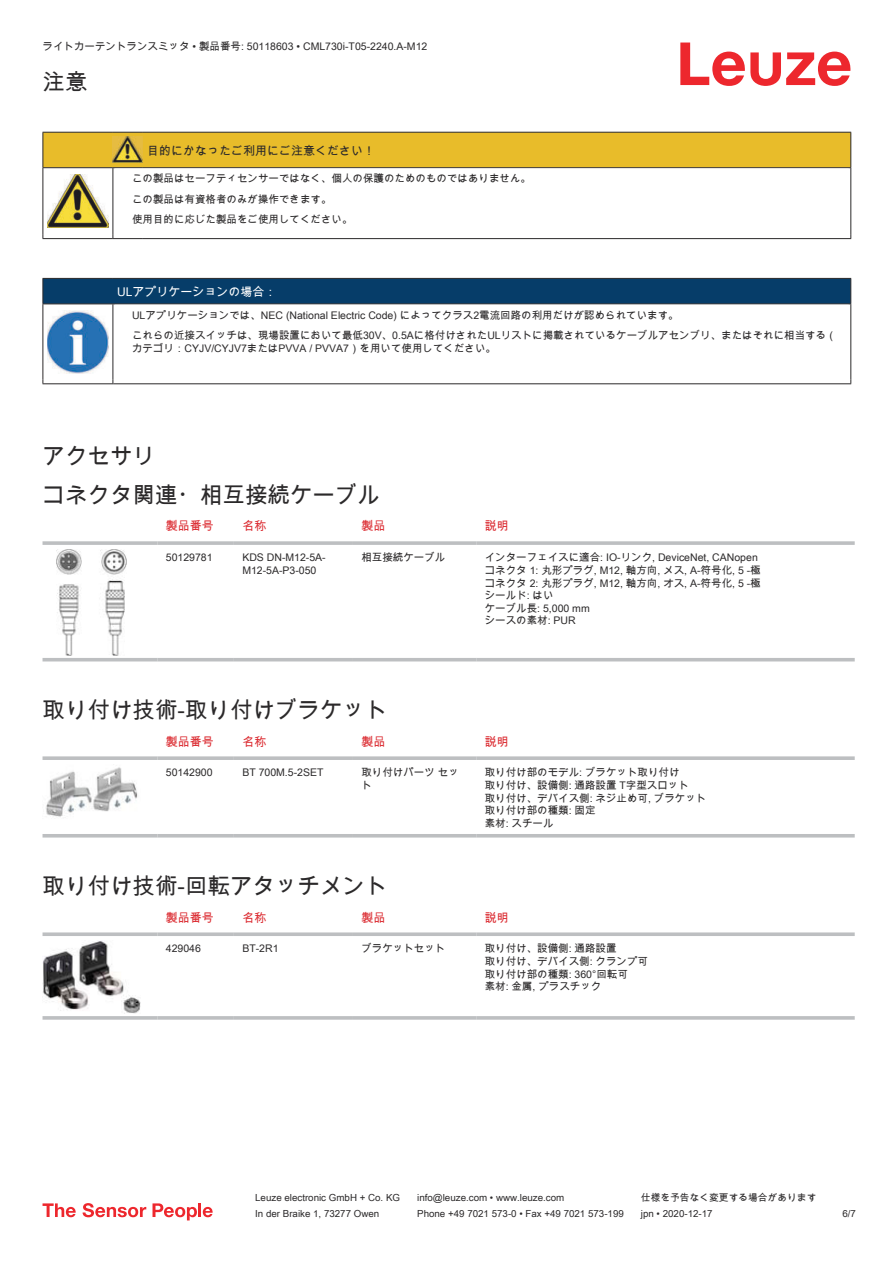
<style>
.page{position:relative;width:893px;height:1263px;background:#fff}
.page>*{position:absolute;margin:0;border:0;box-sizing:border-box;transform-origin:0 0}
.t1{font:22.5px/38.7px "Arial Unicode MS";color:#2b292a}
.t2{font:12px "Arial Unicode MS";color:#db2a30}
.t3{font:12px "Arial Unicode MS";color:#2b292a}
.t4{font:12px "Arial Unicode MS";color:#fff}
.t5{font:10.5px/12.6px "Arial Unicode MS";color:#2b292a}
.t6{font:9.75px "Arial Unicode MS";color:#2b292a}
</style>
<div class="page">
<svg style="left:680px;top:43px;width:170px;height:43px"></svg>
<svg style="left:43px;top:557px;width:812px;height:105px"></svg>
<svg style="left:43px;top:541px;width:114px;height:4px"></svg>
<svg style="left:157px;top:541px;width:77px;height:4px"></svg>
<svg style="left:234px;top:541px;width:119px;height:4px"></svg>
<svg style="left:353px;top:541px;width:123px;height:4px"></svg>
<svg style="left:476px;top:541px;width:379px;height:4px;background:#c3c5c7"></svg>
<hr style="left:43px;top:658px;width:114px;height:3px;background:#bdbfc1">
<hr style="left:157px;top:658px;width:77px;height:3px;background:#bdbfc1">
<hr style="left:234px;top:658px;width:119px;height:3px;background:#bdbfc1">
<hr style="left:353px;top:658px;width:123px;height:3px;background:#bdbfc1">
<hr style="left:476px;top:658px;width:379px;height:3px;background:#bdbfc1">
<img style="left:56px;top:549px;width:70px;height:106px">
<svg style="left:43px;top:837px;width:812px;height:1px"></svg>
<svg style="left:43px;top:756px;width:114px;height:4px"></svg>
<svg style="left:157px;top:756px;width:77px;height:4px"></svg>
<svg style="left:234px;top:756px;width:119px;height:4px"></svg>
<svg style="left:353px;top:756px;width:123px;height:4px"></svg>
<svg style="left:476px;top:756px;width:379px;height:4px;background:#c3c5c7"></svg>
<hr style="left:43px;top:834px;width:114px;height:3px;background:#bdbfc1">
<hr style="left:157px;top:834px;width:77px;height:3px;background:#bdbfc1">
<hr style="left:234px;top:834px;width:119px;height:3px;background:#bdbfc1">
<hr style="left:353px;top:834px;width:123px;height:3px;background:#bdbfc1">
<hr style="left:476px;top:834px;width:379px;height:3px;background:#bdbfc1">
<img style="left:46px;top:767px;width:92px;height:50px">
<svg style="left:43px;top:932px;width:114px;height:4px"></svg>
<svg style="left:157px;top:932px;width:77px;height:4px"></svg>
<svg style="left:234px;top:932px;width:119px;height:4px"></svg>
<svg style="left:353px;top:932px;width:123px;height:4px"></svg>
<svg style="left:476px;top:932px;width:379px;height:4px;background:#c4c6c8"></svg>
<svg style="left:43px;top:1016px;width:114px;height:4px"></svg>
<svg style="left:157px;top:1016px;width:77px;height:4px"></svg>
<svg style="left:234px;top:1016px;width:119px;height:4px"></svg>
<svg style="left:353px;top:1016px;width:123px;height:4px"></svg>
<svg style="left:476px;top:1016px;width:379px;height:4px;background:#c3c5c7"></svg>
<img style="left:43px;top:941px;width:97px;height:73px">
<svg style="left:43px;top:1203px;width:33px;height:14px"></svg>
<svg style="left:83px;top:1203px;width:63px;height:14px"></svg>
<svg style="left:153px;top:1203px;width:44px;height:17px"></svg>
<hr style="left:198px;top:1203px;width:3px;height:14px;background:#ed272d">
<svg style="left:203px;top:1207px;width:10px;height:10px"></svg>
<hr style="left:43px;top:238px;width:70px;height:1px;background:#2b292a">
<hr style="left:113px;top:238px;width:30px;height:1px;background:#2b292a">
<hr style="left:143px;top:238px;width:708px;height:1px;background:#2b292a">
<svg style="left:43px;top:132px;width:808px;height:106px"></svg>
<hr style="left:43px;top:304px;width:1px;height:75px;background:#2b292a">
<hr style="left:113px;top:304px;width:1px;height:75px;background:#2b292a">
<hr style="left:850px;top:304px;width:1px;height:75px;background:#2b292a">
<hr style="left:43px;top:383px;width:70px;height:1px;background:#2b292a">
<hr style="left:113px;top:383px;width:738px;height:1px;background:#2b292a">
<img style="left:47px;top:358px;width:58px;height:15px">
<svg style="left:43px;top:278px;width:808px;height:80px"></svg>
<p class="t5" style="left:43px;top:40px;width:386px">ライトカーテントランスミッタ • 製品番号: 50118603 • CML730i-T05-2240.A-M12</p>
<h1 class="t1" style="left:43px;top:62px;width:46px">注意</h1>
<p class="t3" style="left:147px;top:142px;width:229px">目的にかなったご利用にご注意ください！</p>
<p class="t5" style="left:132px;top:168px;width:400px;line-height:20.2px">この製品はセーフティセンサーではなく、個人の保護のためのものではありません。この製品は有資格者のみが操作できます。<br>使用目的に応じた製品をご使用してください。</p>
<p class="t4" style="left:117px;top:283px;width:161px">ULアプリケーションの場合：</p>
<p class="t5" style="left:132px;top:305px;width:706px;line-height:20.2px">ULアプリケーションでは、NEC (National Electric Code) によってクラス2電流回路の利用だけが認められています。<br>これらの近接スイッチは、現場設置において最低30V、0.5Aに格付けされたULリストに掲載されているケーブルアセンブリ、またはそれに相当する（</p>
<p class="t5" style="left:132px;top:341px;width:366px">カテゴリ：CYJV/CYJV7またはPVVA / PVVA7）を用いて使用してください。</p>
<h1 class="t1" style="left:43px;top:436px;width:339px">アクセサリ<br>コネクタ関連・相互接続ケーブル</h1>
<p class="t2" style="left:166px;top:517px;width:49px">製品番号</p>
<p class="t2" style="left:242px;top:517px;width:25px">名称</p>
<p class="t2" style="left:361px;top:517px;width:25px">製品</p>
<p class="t2" style="left:485px;top:517px;width:25px">説明</p>
<p class="t5" style="left:166px;top:551px;width:48px">50129781</p>
<p class="t5" style="left:242px;top:551px;width:85px">KDS DN-M12-5A-<br>M12-5A-P3-050</p>
<p class="t5" style="left:361px;top:551px;width:85px">相互接続ケーブル</p>
<p class="t5" style="left:485px;top:551px;width:277px">インターフェイスに適合: IO-リンク, DeviceNet, CANopenコネクタ 1: 丸形プラグ, M12, 軸方向, メス, A-符号化, 5 -極コネクタ 2: 丸形プラグ, M12, 軸方向, オス, A-符号化, 5 -極シールド: はい<br>ケーブル長: 5,000 mm<br>シースの素材: PUR</p>
<h1 class="t1" style="left:43px;top:690px;width:346px">取り付け技術-取り付けブラケット</h1>
<p class="t2" style="left:166px;top:733px;width:49px">製品番号</p>
<p class="t2" style="left:242px;top:733px;width:25px">名称</p>
<p class="t2" style="left:361px;top:733px;width:25px">製品</p>
<p class="t2" style="left:485px;top:733px;width:25px">説明</p>
<p class="t5" style="left:166px;top:766px;width:48px">50142900</p>
<p class="t5" style="left:242px;top:766px;width:83px">BT 700M.5-2SET</p>
<p class="t5" style="left:361px;top:766px;width:99px">取り付けパーツ セット</p>
<p class="t5" style="left:485px;top:766px;width:223px">取り付け部のモデル: ブラケット取り付け<br>取り付け、設備側: 通路設置 T字型スロット<br>取り付け、デバイス側: ネジ止め可, ブラケット取り付け部の種類: 固定<br>素材: スチール</p>
<h1 class="t1" style="left:43px;top:866px;width:346px">取り付け技術-回転アタッチメント</h1>
<p class="t2" style="left:166px;top:909px;width:49px">製品番号</p>
<p class="t2" style="left:242px;top:909px;width:25px">名称</p>
<p class="t2" style="left:361px;top:909px;width:25px">製品</p>
<p class="t2" style="left:485px;top:909px;width:25px">説明</p>
<p class="t5" style="left:166px;top:942px;width:37px">429046</p>
<p class="t5" style="left:242px;top:942px;width:38px">BT-2R1</p>
<p class="t5" style="left:361px;top:942px;width:85px">ブラケットセット</p>
<p class="t5" style="left:485px;top:942px;width:165px">取り付け、設備側: 通路設置<br>取り付け、デバイス側: クランプ可取り付け部の種類: 360°回転可<br>素材: 金属, プラスチック</p>
<p class="t6" style="left:255px;top:1191px;width:146px">Leuze electronic GmbH + Co. KG</p>
<p class="t6" style="left:417px;top:1191px;width:149px">info@leuze.com • www.leuze.com</p>
<p class="t6" style="left:641px;top:1191px;width:177px">仕様を予告なく変更する場合があります</p>
<p class="t6" style="left:255px;top:1206px;width:126px">In der Braike 1, 73277 Owen</p>
<p class="t6" style="left:417px;top:1206px;width:208px">Phone +49 7021 573-0 • Fax +49 7021 573-199</p>
<p class="t6" style="left:641px;top:1206px;width:73px">jpn • 2020-12-17</p>
<p class="t6" style="left:842px;top:1206px;width:15px">6 /7</p>
</div>
